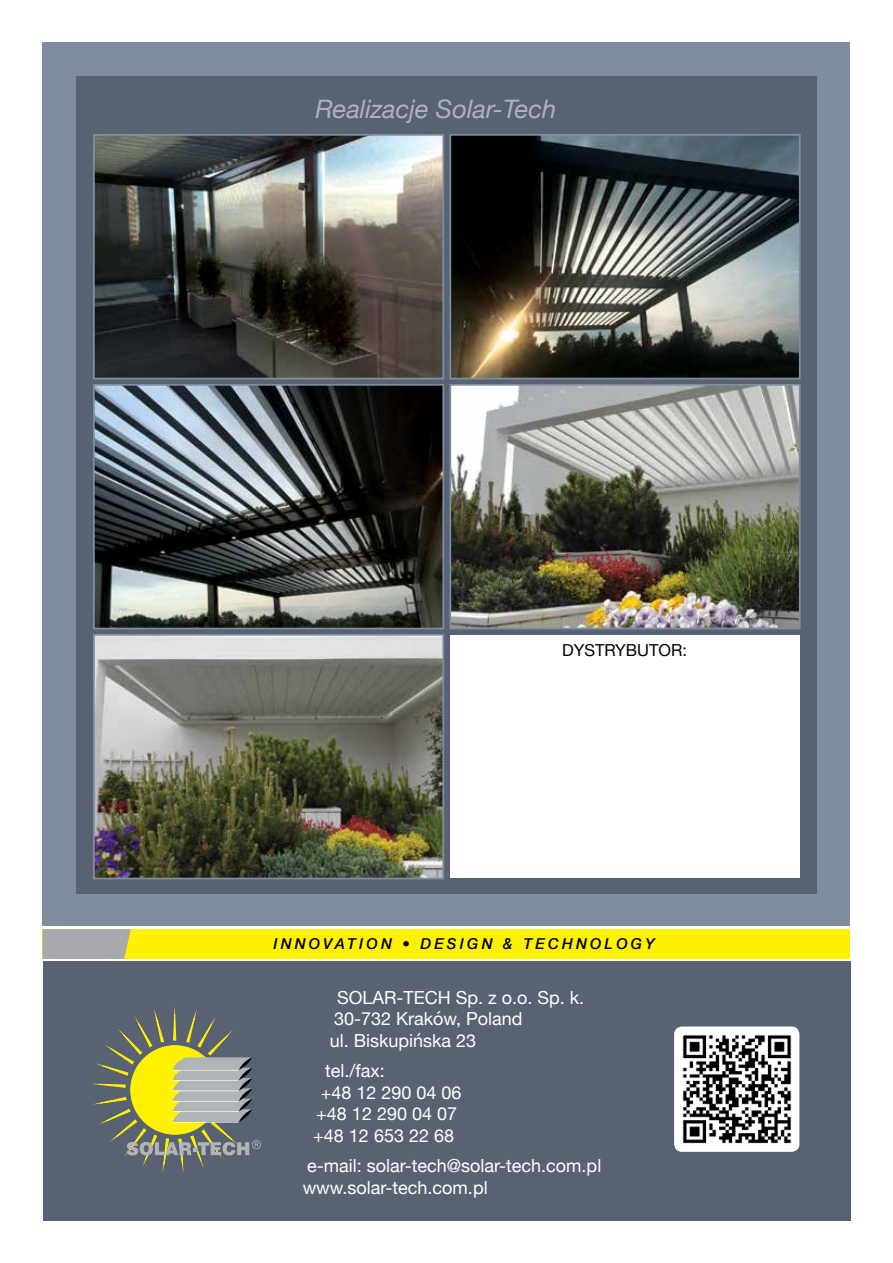
<style>
.page{position:relative;width:893px;height:1263px;background:#fff}
.page>*{position:absolute;margin:0;border:0;box-sizing:border-box;transform-origin:0 0}
.t1{font:italic 25.5px "Helvetica Neue";color:#acb3bf}
.t2{font:18px/21.6px "Helvetica Neue";color:#fff}
.t3{font:16.5px "Helvetica Neue";color:#000}
.t4{font:italic 500 15px "Helvetica Neue";letter-spacing:.21em;color:#000}
</style>
<div class="page">
<div style="left:43px;top:43px;width:807px;height:884px;background:#808d9f"></div>
<div style="left:43px;top:957px;width:808px;height:263px;background:#586273"></div>
<svg style="left:99px;top:1014px;width:162px;height:151px"></svg>
<div style="left:16px;top:927px;width:861px;height:34px;background:#fff"></div>
<div style="left:43px;top:929px;width:807px;height:30px;background:#fff200"></div>
<svg style="left:43px;top:929px;width:88px;height:30px"></svg>
<div style="left:77px;top:76px;width:740px;height:817px;background:#586273"></div>
<img style="left:96px;top:387px;width:345px;height:239px">
<div style="left:93px;top:384px;width:351px;height:245px;border:2px solid #808d9f"></div>
<img style="left:452px;top:387px;width:346px;height:239px">
<div style="left:449px;top:384px;width:352px;height:245px;border:2px solid #808d9f"></div>
<img style="left:96px;top:637px;width:345px;height:239px">
<div style="left:93px;top:634px;width:351px;height:245px;border:2px solid #808d9f"></div>
<img style="left:96px;top:137px;width:345px;height:239px">
<div style="left:93px;top:134px;width:351px;height:245px;border:2px solid #808d9f"></div>
<img style="left:452px;top:137px;width:346px;height:239px">
<div style="left:449px;top:134px;width:352px;height:245px;border:2px solid #808d9f"></div>
<div style="left:674px;top:1026px;width:125px;height:126px;background:#fff;border-radius:8px"></div>
<img style="left:682px;top:1035px;width:110px;height:109px">
<div style="left:450px;top:636px;width:349px;height:242px;background:#fff"></div>
<h1 class="t1" style="left:315px;top:90px;width:242px">Realizacje Solar-Tech</h1>
<p class="t3" style="left:562px;top:638px;width:126px">DYSTRYBUTOR:</p>
<p class="t4" style="left:273px;top:931px;width:383px">INNOVATION • DESIGN &amp; TECHNOLOGY</p>
<p class="t2" style="left:330px;top:987px;width:256px;text-indent:8px">SOLAR-TECH Sp. z o.o. Sp. k.<br>30-732 Kraków, Poland<br>ul. Biskupińska 23</p>
<p class="t2" style="left:325px;top:1061px;width:61px">tel./fax:</p>
<p class="t2" style="left:321px;top:1082px;width:142px">+48 12 290 04 06</p>
<p class="t2" style="left:316px;top:1104px;width:142px">+48 12 290 04 07</p>
<p class="t2" style="left:313px;top:1126px;width:142px">+48 12 653 22 68</p>
<p class="t2" style="left:303px;top:1156px;width:300px">e-mail: solar-tech@solar-tech.com.pl www.solar-tech.com.pl</p>
</div>
